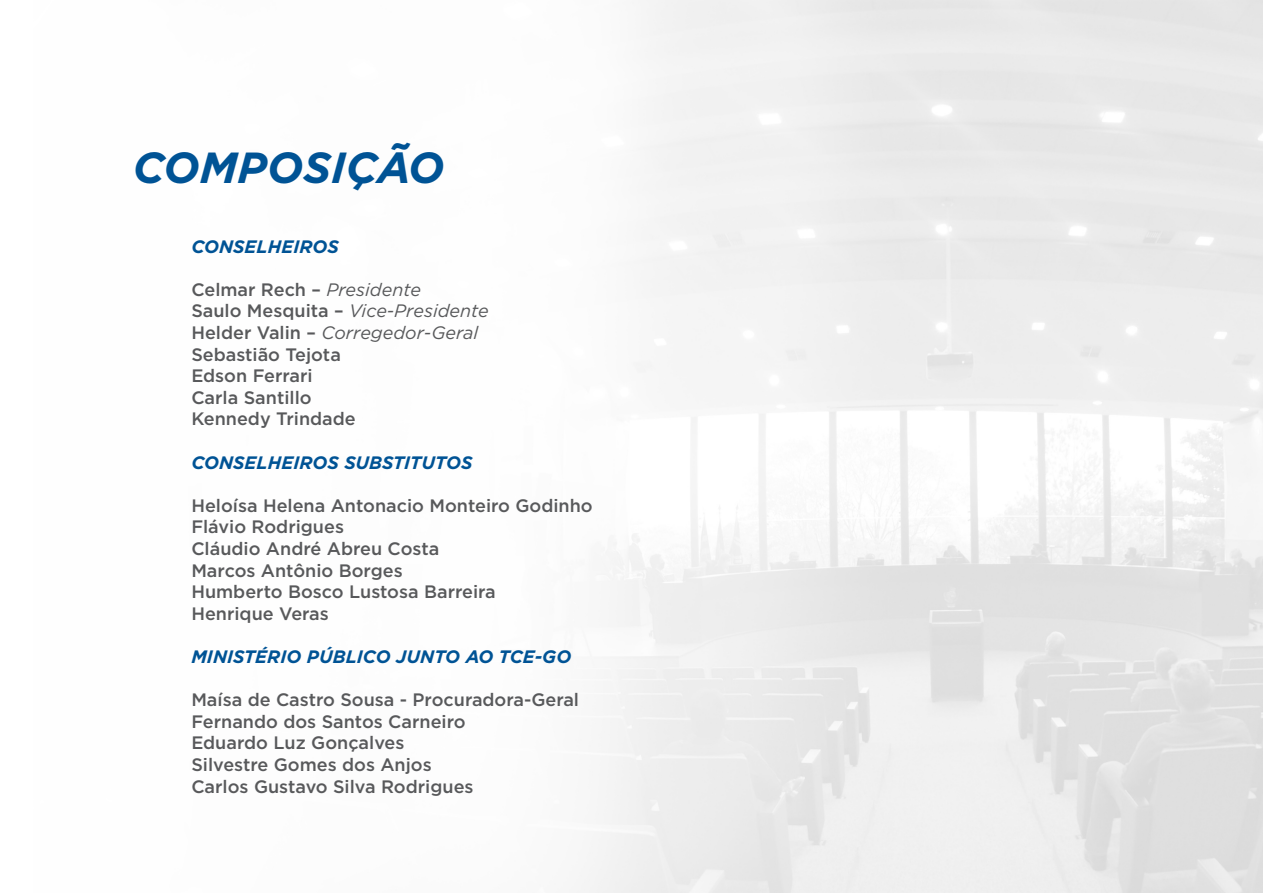
<style>
.page{position:relative;width:1263px;height:893px;background:#fff}
.page>*{position:absolute;margin:0;border:0;box-sizing:border-box;transform-origin:0 0}
.t1{font:italic 700 43.5px "Gotham";color:#005395}
.t2{font:500 18px/21.6px "Gotham";color:#58595b}
.t3{font:italic 700 18px "Gotham";color:#005395}
.s1{font-weight:400;font-style:italic}
</style>
<div class="page">
<h1 class="t1" style="left:133px;top:138px;width:313px">COMPOSIÇÃO</h1>
<p class="t3" style="left:191px;top:234px;width:149px">CONSELHEIROS</p>
<p class="t2" style="left:191px;top:278px;width:299px">Celmar Rech – <span class="s1">Presidente<br></span>Saulo Mesquita – <span class="s1">Vice-Presidente<br></span>Helder Valin – <span class="s1">Corregedor-Geral<br></span>Sebastião Tejota<br>Edson Ferrari<br>Carla Santillo<br>Kennedy Trindade</p>
<p class="t3" style="left:191px;top:450px;width:283px">CONSELHEIROS SUBSTITUTOS</p>
<p class="t2" style="left:191px;top:494px;width:403px">Heloísa Helena Antonacio Monteiro Godinho<br>Flávio Rodrigues<br>Cláudio André Abreu Costa<br>Marcos Antônio Borges<br>Humberto Bosco Lustosa Barreira<br>Henrique Veras</p>
<p class="t3" style="left:191px;top:645px;width:381px">MINISTÉRIO PÚBLICO JUNTO AO TCE-GO</p>
<p class="t2" style="left:191px;top:689px;width:389px">Maísa de Castro Sousa - Procuradora-Geral<br>Fernando dos Santos Carneiro<br>Eduardo Luz Gonçalves<br>Silvestre Gomes dos Anjos<br>Carlos Gustavo Silva Rodrigues</p>
</div>
